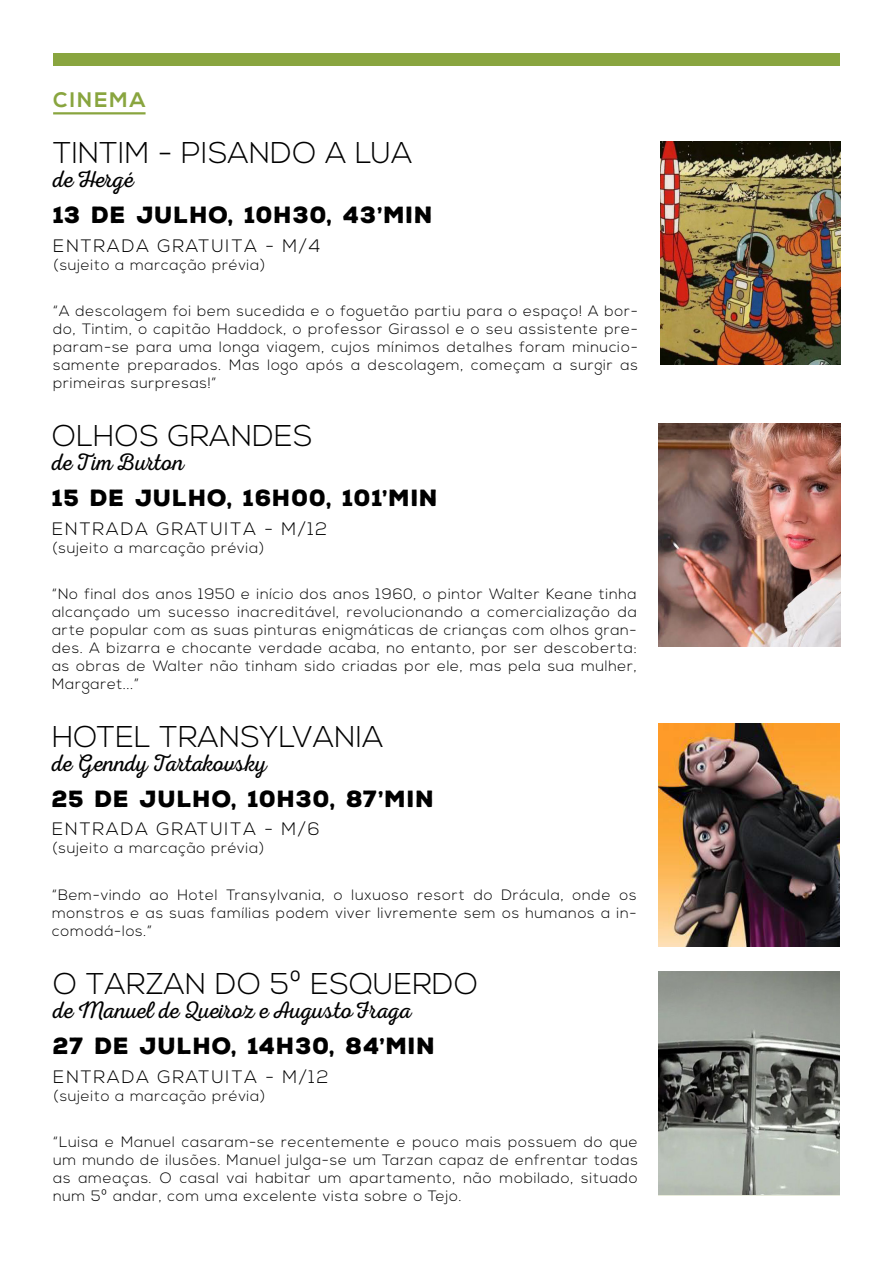
<style>
.page{position:relative;width:893px;height:1263px;background:#fff}
.page>*{position:absolute;margin:0;border:0;box-sizing:border-box;transform-origin:0 0}
.t1{font:300 30px "Nexa";letter-spacing:.01em;color:#000}
.t2{font:24px "Nexa Rust Script L 0";letter-spacing:-.005em;color:#000}
.t3{font:900 22.65px "Nexa Rust Sans";letter-spacing:.04em;color:#000}
.t4{font:700 21px "Nexa";letter-spacing:.1em;color:#89a53f}
.t5{font:300 18px "Nexa";letter-spacing:.1em;color:#000}
.t6{font:300 15px/18px "Nexa";letter-spacing:.05em;color:#000;text-align:justify}
</style>
<div class="page">
<img style="left:660px;top:141px;width:181px;height:224px">
<img style="left:658px;top:724px;width:182px;height:223px">
<img style="left:658px;top:972px;width:181px;height:222px">
<img style="left:658px;top:424px;width:183px;height:222px">
<div style="left:53px;top:53px;width:787px;height:13px;background:#89a53f"></div>
<hr style="left:53px;top:112px;width:93px;height:2px;background:#89a53f">
<h3 class="t4" style="left:53px;top:88px;width:94px">CINEMA</h3>
<h1 class="t1" style="left:53px;top:136px;width:361px">TINTIM - PISANDO A LUA</h1>
<h2 class="t2" style="left:53px;top:166px;width:82px">de Hergé</h2>
<h3 class="t3" style="left:53px;top:200px;width:381px">13 DE JULHO, 10H30, 43’MIN</h3>
<p class="t5" style="left:53px;top:235px;width:269px">ENTRADA GRATUITA - M/4</p>
<p class="t6" style="left:53px;top:256px;width:214px">(sujeito a marcação prévia)</p>
<p class="t6" style="left:53px;top:303px;width:586px">“A descolagem foi bem sucedida e o foguetão partiu para o espaço! A bor&shy;do, Tintim, o capitão Haddock, o professor Girassol e o seu assistente pre&shy;param-se para uma longa viagem, cujos mínimos detalhes foram minucio&shy;samente preparados. Mas logo após a descolagem, começam a surgir as primeiras surpresas!”</p>
<h1 class="t1" style="left:52px;top:418px;width:262px">OLHOS GRANDES</h1>
<h2 class="t2" style="left:52px;top:449px;width:134px">de Tim Burton</h2>
<h3 class="t3" style="left:52px;top:483px;width:388px">15 DE JULHO, 16H00, 101’MIN</h3>
<p class="t5" style="left:52px;top:518px;width:277px">ENTRADA GRATUITA - M/12</p>
<p class="t6" style="left:52px;top:539px;width:214px">(sujeito a marcação prévia)</p>
<p class="t6" style="left:52px;top:586px;width:586px">“No final dos anos 1950 e início dos anos 1960, o pintor Walter Keane tinha alcançado um sucesso inacreditável, revolucionando a comercialização da arte popular com as suas pinturas enigmáticas de crianças com olhos gran&shy;des. A bizarra e chocante verdade acaba, no entanto, por ser descoberta: as obras de Walter não tinham sido criadas por ele, mas pela sua mulher, Margaret...”</p>
<h1 class="t1" style="left:52px;top:719px;width:333px">HOTEL TRANSYLVANIA</h1>
<h2 class="t2" style="left:52px;top:750px;width:217px">de Genndy Tartakovsky</h2>
<h3 class="t3" style="left:52px;top:783px;width:384px">25 DE JULHO, 10H30, 87’MIN</h3>
<p class="t5" style="left:52px;top:819px;width:269px">ENTRADA GRATUITA - M/6</p>
<p class="t6" style="left:52px;top:840px;width:214px">(sujeito a marcação prévia)</p>
<p class="t6" style="left:52px;top:886px;width:586px">“Bem-vindo ao Hotel Transylvania, o luxuoso resort do Drácula, onde os monstros e as suas famílias podem viver livremente sem os humanos a in&shy;comodá-los.”</p>
<h1 class="t1" style="left:53px;top:967px;width:427px">O TARZAN DO 5º ESQUERDO</h1>
<h2 class="t2" style="left:53px;top:997px;width:360px">de Manuel de Queiroz e Augusto Fraga</h2>
<h3 class="t3" style="left:53px;top:1031px;width:384px">27 DE JULHO, 14H30, 84’MIN</h3>
<p class="t5" style="left:53px;top:1066px;width:277px">ENTRADA GRATUITA - M/12</p>
<p class="t6" style="left:53px;top:1087px;width:214px">(sujeito a marcação prévia)</p>
<p class="t6" style="left:53px;top:1134px;width:586px">“Luisa e Manuel casaram-se recentemente e pouco mais possuem do que um mundo de ilusões. Manuel julga-se um Tarzan capaz de enfrentar todas as ameaças. O casal vai habitar um apartamento, não mobilado, situado num 5º andar, com uma excelente vista sobre o Tejo.</p>
</div>
